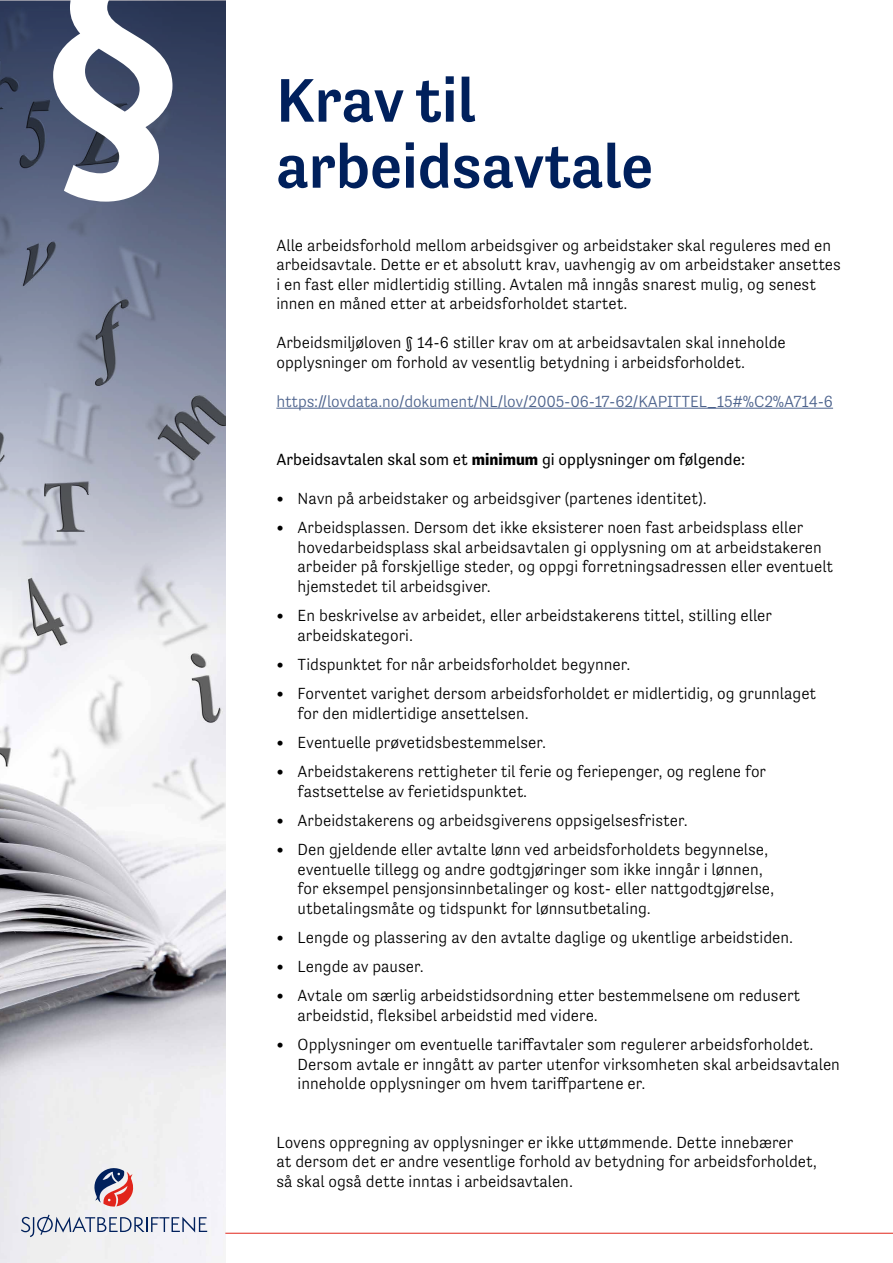
<style>
.page{position:relative;width:893px;height:1263px;background:#fff}
.page>*{position:absolute;margin:0;border:0;box-sizing:border-box;transform-origin:0 0}
.t1{font:500 63px/66px "Tenso";color:#00205c}
.t2{font:300 16.5px/19.5px "Tenso";color:#000}
.t3{font:300 16.5px "Tenso";letter-spacing:-.01em;color:#4d638d}
.t4{font:16.5px "Tenso";color:#000}
.s1{font-weight:700}
</style>
<div class="page">
<img style="left:0;top:0;width:225px;height:1263px">
<hr style="left:225px;top:1233px;width:668px;height:1px;background:#e1251b">
<svg style="left:92px;top:1167px;width:42px;height:40px"></svg>
<svg style="left:21px;top:1214px;width:186px;height:23px"></svg>
<hr style="left:276px;top:408px;width:557px;height:1px;background:#4d638d">
<svg style="left:0;top:1px;width:225px;height:641px;background:#8d94a7"></svg>
<svg style="left:53px;top:0;width:119px;height:202px"></svg>
<h1 class="t1" style="left:276px;top:67px;width:378px">Krav til arbeidsavtale</h1>
<p class="t2" style="left:276px;top:235px;width:566px">Alle arbeidsforhold mellom arbeidsgiver og arbeidstaker skal reguleres med en arbeidsavtale. Dette er et absolutt krav, uavhengig av om arbeidstaker ansettes i en fast eller midlertidig stilling. Avtalen må inngås snarest mulig, og senest innen en måned etter at arbeidsforholdet startet.</p>
<p class="t2" style="left:276px;top:333px;width:511px">Arbeidsmiljøloven § 14-6 stiller krav om at arbeidsavtalen skal inneholde opplysninger om forhold av vesentlig betydning i arbeidsforholdet.</p>
<p class="t3" style="left:276px;top:392px;width:558px">https://lovdata.no/dokument/NL/lov/2005-06-17-62/KAPITTEL_15#%C2%A714-6</p>
<p class="t4" style="left:276px;top:450px;width:470px">Arbeidsavtalen skal som et <span class="s1">minimum</span> gi opplysninger om følgende:</p>
<p class="t2" style="left:276px;top:489px;width:432px">• Navn på arbeidstaker og arbeidsgiver (partenes identitet).</p>
<p class="t2" style="left:298px;top:518px;width:537px;text-indent:-21px">• Arbeidsplassen. Dersom det ikke eksisterer noen fast arbeidsplass eller hovedarbeidsplass skal arbeidsavtalen gi opplysning om at arbeidstakeren arbeider på forskjellige steder, og oppgi forretningsadressen eller eventuelt hjemstedet til arbeidsgiver.</p>
<p class="t2" style="left:298px;top:606px;width:476px;text-indent:-21px">• En beskrivelse av arbeidet, eller arbeidstakerens tittel, stilling eller arbeidskategori.</p>
<p class="t2" style="left:276px;top:654px;width:356px">• Tidspunktet for når arbeidsforholdet begynner.</p>
<p class="t2" style="left:298px;top:684px;width:520px;text-indent:-21px">• Forventet varighet dersom arbeidsforholdet er midlertidig, og grunnlaget for den midlertidige ansettelsen.</p>
<p class="t2" style="left:276px;top:732px;width:271px">• Eventuelle prøvetidsbestemmelser.</p>
<p class="t2" style="left:298px;top:762px;width:470px;text-indent:-21px">• Arbeidstakerens rettigheter til ferie og feriepenger, og reglene for fastsettelse av ferietidspunktet.</p>
<p class="t2" style="left:276px;top:810px;width:413px">• Arbeidstakerens og arbeidsgiverens oppsigelsesfrister.</p>
<p class="t2" style="left:298px;top:840px;width:478px;text-indent:-21px">• Den gjeldende eller avtalte lønn ved arbeidsforholdets begynnelse, eventuelle tillegg og andre godtgjøringer som ikke inngår i lønnen, for eksempel pensjonsinnbetalinger og kost- eller nattgodtgjørelse, utbetalingsmåte og tidspunkt for lønnsutbetaling.</p>
<p class="t2" style="left:276px;top:927px;width:518px">• Lengde og plassering av den avtalte daglige og ukentlige arbeidstiden.</p>
<p class="t2" style="left:276px;top:957px;width:149px">• Lengde av pauser.</p>
<p class="t2" style="left:298px;top:986px;width:504px;text-indent:-21px">• Avtale om særlig arbeidstidsordning etter bestemmelsene om redusert arbeidstid, fleksibel arbeidstid med videre.</p>
<p class="t2" style="left:298px;top:1035px;width:544px;text-indent:-21px">• Opplysninger om eventuelle tariffavtaler som regulerer arbeidsforholdet.<br>Dersom avtale er inngått av parter utenfor virksomheten skal arbeidsavtalen inneholde opplysninger om hvem tariffpartene er.</p>
<p class="t2" style="left:276px;top:1132px;width:542px">Lovens oppregning av opplysninger er ikke uttømmende. Dette innebærer<br>at dersom det er andre vesentlige forhold av betydning for arbeidsforholdet, så skal også dette inntas i arbeidsavtalen.</p>
</div>
